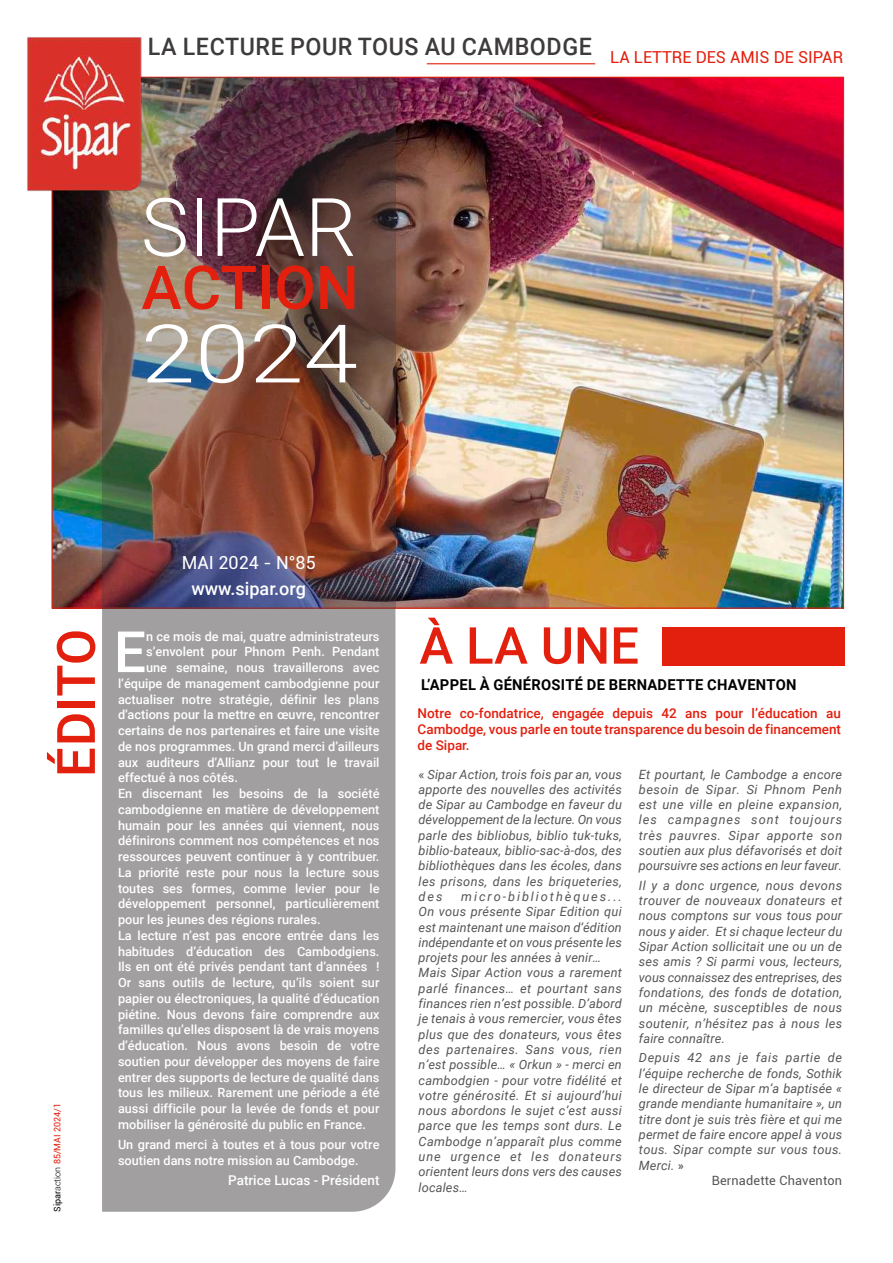
<style>
.page{position:relative;width:893px;height:1263px;background:#fff}
.page>*{position:absolute;margin:0;border:0;box-sizing:border-box;transform-origin:0 0}
.t1{font:300 80.85px/126.4px "Roboto";color:#fff}
.t2{font:500 60.45px "Roboto";color:#e31f0e}
.t3{font:500 57px "Roboto";color:#fff}
.t4{font:500 52.95px "Roboto";color:#e31f0e}
.t5{font:500 51px "Roboto";color:#e31f0e}
.t6{font:500 24px "Roboto";letter-spacing:.025em;color:#3e3b3d}
.t7{font:500 18px "Roboto";color:#fff}
.t8{font:18px "Roboto";color:#fff}
.t9{font:700 15px "Roboto";letter-spacing:.02em;color:#000}
.t10{font:500 13.5px/16.2px "Roboto";color:#e31f0e;text-align:justify}
.t11{font:500 13.5px "Roboto";color:#fff}
.t12{font:italic 12.75px/15.3px "Roboto";letter-spacing:.015em;color:#555;text-align:justify}
.t13{font:500 12.75px/15.8px "Roboto";color:#fff}
.t14{font:italic 12.75px "Roboto";letter-spacing:.05em;color:#555}
.t15{font:12.75px "Roboto";letter-spacing:.015em;color:#555}
.t16{font:9px "Roboto";color:#e31f0e}
.s1{color:#000}
.s2{font-weight:300;color:#000}
.s3{font-style:normal}
</style>
<div class="page">
<img style="left:51px;top:76px;width:794px;height:533px">
<img style="left:102px;top:77px;width:293px;height:531px">
<div style="left:102px;top:608px;width:293px;height:604px;background:#a19fa0"></div>
<img style="left:27px;top:37px;width:117px;height:160px">
<hr style="left:427px;top:63px;width:168px;height:1px;background:#e31f0e">
<div style="left:662px;top:627px;width:182px;height:39px;background:#e31f0e"></div>
<h3 class="t6" style="left:148px;top:29px;width:697px">LA LECTURE POUR TOUS AU CAMBODGE <sub>LA</sub> <sub>LETTRE</sub> <sub>DES</sub> <sub>AMIS</sub> <sub>DE</sub> <sub>SIPAR</sub></h3>
<h1 class="t1" style="left:141px;top:161px;width:218px">SIPAR<br>2024</h1>
<h2 class="t2" style="left:141px;top:245px;width:219px">ACTION</h2>
<h3 class="t8" style="left:182px;top:550px;width:136px">MAI 2024 - N°85</h3>
<h3 class="t7" style="left:191px;top:576px;width:116px">www.sipar.org</h3>
<p class="t13" style="left:146px;top:628px;width:235px">n ce mois de mai, quatre administrateurs</p>
<p class="t13" style="left:146px;top:643px;width:235px">s’envolent pour Phnom Penh. Pendant</p>
<p class="t13" style="left:146px;top:659px;width:235px">une semaine, nous travaillerons avec</p>
<p class="t13" style="left:118px;top:675px;width:263px">l’équipe de management cambodgienne pour</p>
<p class="t13" style="left:118px;top:691px;width:263px">actualiser notre stratégie, définir les plans</p>
<p class="t13" style="left:118px;top:706px;width:263px">d’actions pour la mettre en œuvre, rencontrer</p>
<p class="t13" style="left:118px;top:722px;width:263px">certains de nos partenaires et faire une visite</p>
<p class="t13" style="left:118px;top:738px;width:263px">de nos programmes. Un grand merci d’ailleurs</p>
<p class="t13" style="left:118px;top:754px;width:263px">aux auditeurs d’Allianz pour tout le travail</p>
<p class="t13" style="left:118px;top:769px;width:122px">effectué à nos côtés.</p>
<p class="t13" style="left:118px;top:785px;width:263px">En discernant les besoins de la société</p>
<p class="t13" style="left:118px;top:801px;width:263px">cambodgienne en matière de développement</p>
<p class="t13" style="left:118px;top:817px;width:263px">humain pour les années qui viennent, nous</p>
<p class="t13" style="left:118px;top:832px;width:263px">définirons comment nos compétences et nos</p>
<p class="t13" style="left:118px;top:848px;width:263px">ressources peuvent continuer à y contribuer.</p>
<p class="t13" style="left:118px;top:864px;width:263px">La priorité reste pour nous la lecture sous</p>
<p class="t13" style="left:118px;top:880px;width:263px">toutes ses formes, comme levier pour le</p>
<p class="t13" style="left:118px;top:895px;width:263px">développement personnel, particulièrement</p>
<p class="t13" style="left:118px;top:911px;width:204px">pour les jeunes des régions rurales.</p>
<p class="t13" style="left:118px;top:927px;width:263px">La lecture n’est pas encore entrée dans les</p>
<p class="t13" style="left:118px;top:943px;width:263px">habitudes d’éducation des Cambodgiens.</p>
<p class="t13" style="left:118px;top:958px;width:263px">Ils en ont été privés pendant tant d’années !</p>
<p class="t13" style="left:118px;top:974px;width:263px">Or sans outils de lecture, qu’ils soient sur</p>
<p class="t13" style="left:118px;top:990px;width:263px">papier ou électroniques, la qualité d’éducation</p>
<p class="t13" style="left:118px;top:1006px;width:263px">piétine. Nous devons faire comprendre aux</p>
<p class="t13" style="left:118px;top:1021px;width:263px">familles qu’elles disposent là de vrais moyens</p>
<p class="t13" style="left:118px;top:1037px;width:263px">d’éducation. Nous avons besoin de votre</p>
<p class="t13" style="left:118px;top:1053px;width:263px">soutien pour développer des moyens de faire</p>
<p class="t13" style="left:118px;top:1069px;width:263px">entrer des supports de lecture de qualité dans</p>
<p class="t13" style="left:118px;top:1084px;width:263px">tous les milieux. Rarement une période a été</p>
<p class="t13" style="left:118px;top:1100px;width:263px">aussi difficile pour la levée de fonds et pour</p>
<p class="t13" style="left:118px;top:1116px;width:249px">mobiliser la générosité du public en France.</p>
<p class="t13" style="left:118px;top:1136px;width:263px">Un grand merci à toutes et à tous pour votre soutien dans notre mission au Cambodge.</p>
<p class="t11" style="left:228px;top:1170px;width:153px">Patrice Lucas - Président</p>
<h3 class="t4" style="left:39px;top:777px;width:150px;rotate:-90deg">ÉDITO</h3>
<h3 class="t3" style="left:114px;top:612px;width:34px">E</h3>
<p class="t16" style="left:51px;top:1212px;width:110px;rotate:-90deg"><span class="s1">Sipar</span><span class="s2">action</span> 85/MAI 2024/1</p>
<h3 class="t5" style="left:419px;top:610px;width:221px">À LA UNE</h3>
<p class="t9" style="left:421px;top:674px;width:377px">L’APPEL À GÉNÉROSITÉ DE BERNADETTE CHAVENTON</p>
<p class="t10" style="left:418px;top:704px;width:425px">Notre co-fondatrice, engagée depuis 42 ans pour l’éducation au Cambodge, vous parle en toute transparence du besoin de financement de Sipar.</p>
<p class="t12" style="left:419px;top:766px;width:205px"><span class="s3">«</span> Sipar Action, trois fois par an, vous apporte des nouvelles des activités de Sipar au Cambodge en faveur du développement de la lecture. On vous parle des bibliobus, biblio tuk-tuks, biblio-bateaux, biblio-sac-à-dos, des bibliothèques dans les écoles, dans les prisons, dans les briqueteries, des</p>
<p class="t12" style="left:419px;top:888px;width:205px;text-align:left;text-indent:43px">micro-bibliothèques...<br>On vous présente Sipar Edition qui est maintenant une maison d’édition indépendante et on vous présente les projets pour les années à venir…<br>Mais Sipar Action vous a rarement parlé finances… et pourtant sans finances rien n’est possible. D’abord je tenais à vous remercier, vous êtes plus que des donateurs, vous êtes des partenaires. Sans vous, rien n’est possible… « Orkun » - merci en cambodgien - pour votre fidélité et votre générosité. Et si aujourd’hui nous abordons le sujet c’est aussi parce que les temps sont durs. Le<br>Cambodge n’apparaît plus comme une urgence et les donateurs orientent leurs dons vers des causes locales…</p>
<p class="t12" style="left:639px;top:766px;width:205px">Et pourtant, le Cambodge a encore besoin de Sipar. Si Phnom Penh est une ville en pleine expansion, les campagnes sont toujours très pauvres. Sipar apporte son soutien aux plus défavorisés et doit poursuivre ses actions en leur faveur.</p>
<p class="t12" style="left:639px;top:877px;width:205px">Il y a donc urgence, nous devons trouver de nouveaux donateurs et nous comptons sur vous tous pour nous y aider. Et si chaque lecteur du Sipar Action sollicitait une ou un de ses amis ? Si parmi vous, lecteurs, vous connaissez des entreprises, des fondations, des fonds de dotation, un mécène, susceptibles de nous soutenir, n’hésitez pas à nous les faire connaître.</p>
<p class="t14" style="left:639px;top:1049px;width:205px">Depuis 42 ans je fais partie de</p>
<p class="t12" style="left:639px;top:1065px;width:205px">l’équipe recherche de fonds, Sothik</p>
<p class="t12" style="left:639px;top:1080px;width:205px">le directeur de Sipar m’a baptisée «</p>
<p class="t12" style="left:639px;top:1096px;width:205px">grande mendiante humanitaire », un</p>
<p class="t12" style="left:639px;top:1111px;width:205px">titre dont je suis très fière et qui me</p>
<p class="t12" style="left:639px;top:1126px;width:205px">permet de faire encore appel à vous</p>
<p class="t12" style="left:639px;top:1141px;width:205px">tous. Sipar compte sur vous tous.</p>
<p class="t12" style="left:639px;top:1157px;width:46px">Merci. <span class="s3">»</span></p>
<p class="t15" style="left:712px;top:1171px;width:132px">Bernadette Chaventon</p>
</div>
